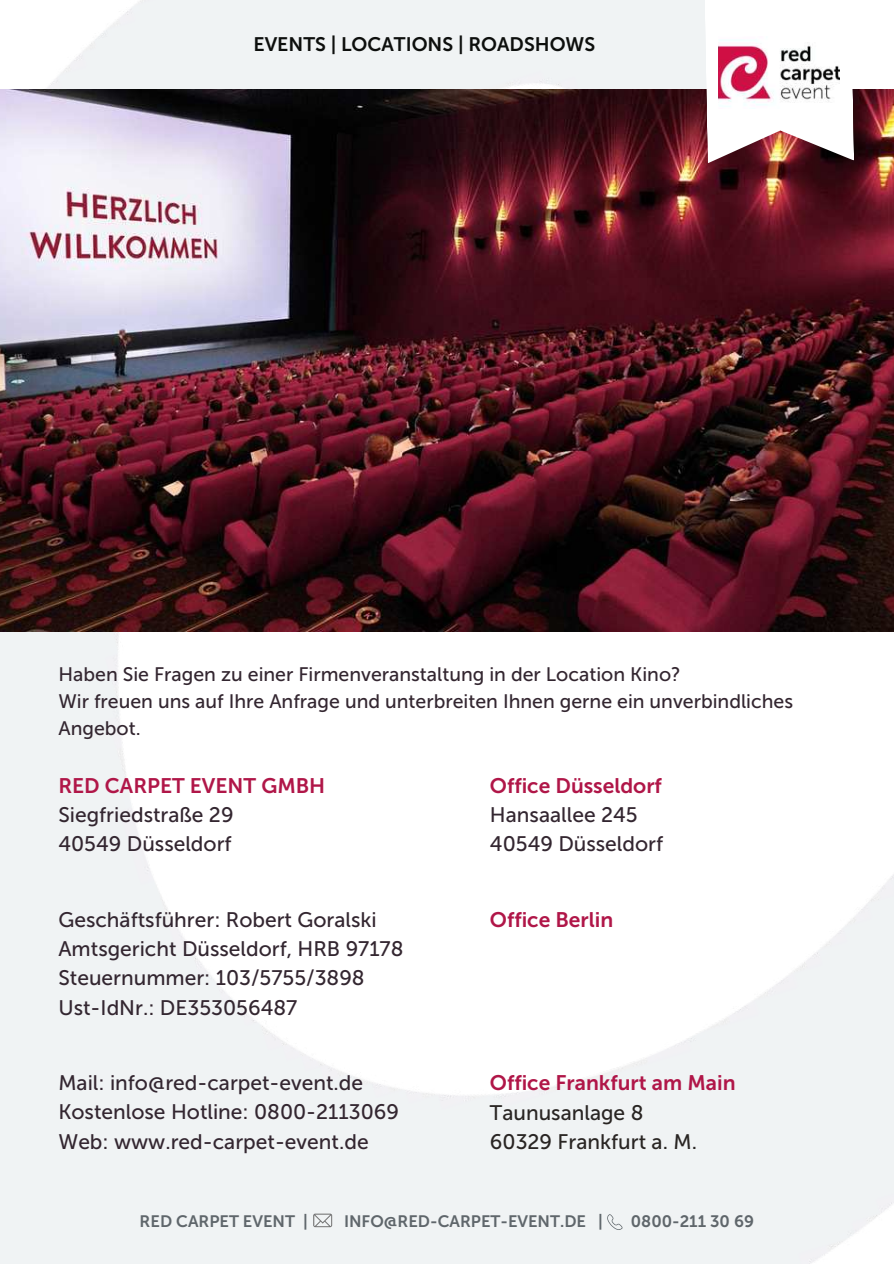
<style>
.page{position:relative;width:894px;height:1264px;background:#fff}
.page>*{position:absolute;margin:0;border:0;box-sizing:border-box;transform-origin:0 0}
.t1{font:21px/29.2px "Museo Sans 500";color:#332630}
.t2{font:21px "Museo Sans 700";color:#b01648}
.t3{font:21px/29.2px "Museo Sans 500";color:#292523}
.t4{font:19.5px/27px "Museo Sans 500";color:#332630}
.t5{font:19.5px "Museo Sans 700";color:#0d0f0d}
.t6{font:16.5px "Museo Sans 700";color:#5f666b}
</style>
<div class="page">
<img style="left:0;top:89px;width:893px;height:543px">
<svg style="left:702px;top:0;width:151px;height:163px"></svg>
<img style="left:718px;top:36px;width:120px;height:72px">
<svg style="left:313px;top:1213px;width:19px;height:14px"></svg>
<svg style="left:607px;top:1213px;width:15px;height:16px"></svg>
<p class="t5" style="left:253px;top:33px;width:343px">EVENTS | LOCATIONS | ROADSHOWS</p>
<p class="t4" style="left:58px;top:661px;width:736px">Haben Sie Fragen zu einer Firmenveranstaltung in der Location Kino?<br>Wir freuen uns auf Ihre Anfrage und unterbreiten Ihnen gerne ein unverbindliches<br>Angebot.</p>
<p class="t2" style="left:58px;top:774px;width:268px">RED CARPET EVENT GMBH</p>
<p class="t1" style="left:58px;top:800px;width:177px">Siegfriedstraße 29<br>40549 Düsseldorf</p>
<p class="t2" style="left:490px;top:774px;width:173px">Office Düsseldorf</p>
<p class="t1" style="left:490px;top:800px;width:175px">Hansaallee 245<br>40549 Düsseldorf</p>
<p class="t1" style="left:58px;top:905px;width:346px">Geschäftsführer: Robert Goralski<br>Amtsgericht Düsseldorf, HRB 97178<br>Steuernummer: 103/5755/3898<br>Ust-IdNr.: DE353056487</p>
<p class="t1" style="left:58px;top:1068px;width:342px">Mail: info@red-carpet-event.de<br>Kostenlose Hotline: 0800-2113069<br>Web: www.red-carpet-event.de</p>
<p class="t2" style="left:490px;top:908px;width:125px">Office Berlin</p>
<p class="t2" style="left:490px;top:1071px;width:247px">Office Frankfurt am Main</p>
<p class="t3" style="left:490px;top:1097px;width:208px">Taunusanlage 8<br>60329 Frankfurt a. M.</p>
<p class="t6" style="left:140px;top:1212px;width:170px">RED CARPET EVENT |</p>
<p class="t6" style="left:344px;top:1212px;width:260px">INFO@RED-CARPET-EVENT.DE |</p>
<p class="t6" style="left:630px;top:1212px;width:124px">0800-211 30 69</p>
</div>
